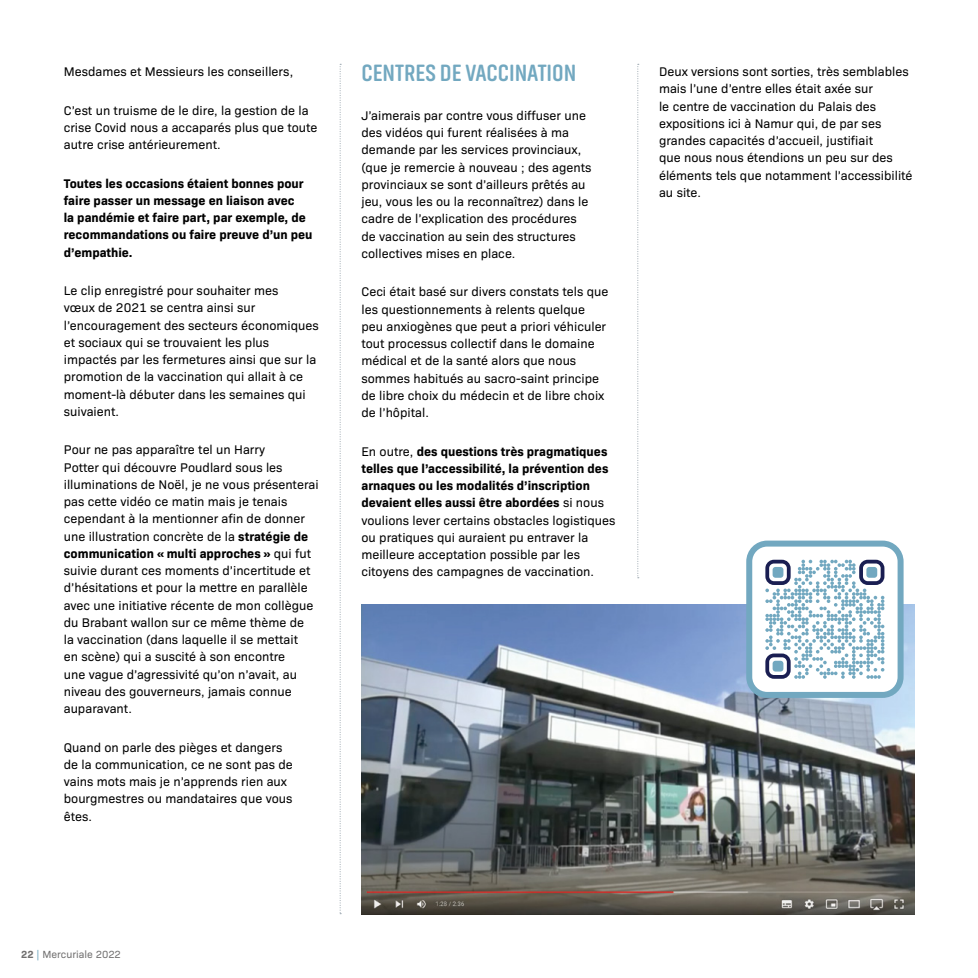
<style>
.page{position:relative;width:978px;height:978px;background:#fff}
.page>*{position:absolute;margin:0;border:0;box-sizing:border-box;transform-origin:0 0}
.t1{font:700 24px "Akhand Soft";color:#72a8c0}
.t2{font:12.75px/17.2px "Bio Sans";color:#000}
.t3{font:700 12.75px/17.2px "Bio Sans";color:#000}
.t4{font:10.5px "Bio Sans";color:#706f6f}
.s1{font-weight:700}
.s2{color:#72a8c0}
</style>
<div class="page">
<svg style="left:340px;top:64px;width:1px;height:850px"></svg>
<svg style="left:637px;top:64px;width:2px;height:514px"></svg>
<img style="left:361px;top:604px;width:553px;height:310px">
<div style="left:749px;top:544px;width:152px;height:151px;background:#fff;border-radius:18px"></div>
<div style="left:746px;top:541px;width:158px;height:157px;border:6px solid #72a8c0;border-radius:18px"></div>
<svg style="left:765px;top:560px;width:119px;height:119px"></svg>
<p class="t2" style="left:64px;top:62px;width:231px">Mesdames et Messieurs les conseillers,</p>
<p class="t2" style="left:64px;top:101px;width:255px">C’est un truisme de le dire, la gestion de la crise Covid nous a accaparés plus que toute autre crise antérieurement.</p>
<p class="t3" style="left:64px;top:173px;width:250px">Toutes les occasions étaient bonnes pour faire passer un message en liaison avec<br>la pandémie et faire part, par exemple, de recommandations ou faire preuve d’un peu d’empathie.</p>
<p class="t2" style="left:64px;top:281px;width:257px">Le clip enregistré pour souhaiter mes<br>vœux de 2021 se centra ainsi sur l’encouragement des secteurs économiques et sociaux qui se trouvaient les plus impactés par les fermetures ainsi que sur la promotion de la vaccination qui allait à ce moment-là débuter dans les semaines qui suivaient.</p>
<p class="t2" style="left:64px;top:440px;width:256px">Pour ne pas apparaître tel un Harry<br>Potter qui découvre Poudlard sous les illuminations de Noël, je ne vous présenterai pas cette vidéo ce matin mais je tenais cependant à la mentionner afin de donner une illustration concrète de la <span class="s1">stratégie de communication « multi approches »</span> qui fut suivie durant ces moments d’incertitude et d’hésitations et pour la mettre en parallèle avec une initiative récente de mon collègue du Brabant wallon sur ce même thème de<br>la vaccination (dans laquelle il se mettait<br>en scène) qui a suscité à son encontre<br>une vague d’agressivité qu’on n’avait, au niveau des gouverneurs, jamais connue auparavant.</p>
<p class="t2" style="left:64px;top:738px;width:231px">Quand on parle des pièges et dangers de la communication, ce ne sont pas de vains mots mais je n’apprends rien aux bourgmestres ou mandataires que vous êtes.</p>
<h1 class="t1" style="left:361px;top:60px;width:216px">CENTRES DE VACCINATION</h1>
<p class="t2" style="left:361px;top:106px;width:232px">J’aimerais par contre vous diffuser une des vidéos qui furent réalisées à ma demande par les services provinciaux, (que je remercie à nouveau ; des agents provinciaux se sont d’ailleurs prêtés au jeu, vous les ou la reconnaîtrez) dans le cadre de l’explication des procédures de vaccination au sein des structures collectives mises en place.</p>
<p class="t2" style="left:361px;top:282px;width:249px">Ceci était basé sur divers constats tels que les questionnements à relents quelque peu anxiogènes que peut a priori véhiculer tout processus collectif dans le domaine médical et de la santé alors que nous sommes habitués au sacro-saint principe de libre choix du médecin et de libre choix de l’hôpital.</p>
<p class="t2" style="left:361px;top:442px;width:256px">En outre, <span class="s1">des questions très pragmatiques telles que l’accessibilité, la prévention des arnaques ou les modalités d’inscription devaient elles aussi être abordées</span> si nous voulions lever certains obstacles logistiques ou pratiques qui auraient pu entraver la meilleure acceptation possible par les citoyens des campagnes de vaccination.</p>
<p class="t2" style="left:659px;top:62px;width:255px">Deux versions sont sorties, très semblables mais l’une d’entre elles était axée sur<br>le centre de vaccination du Palais des expositions ici à Namur qui, de par ses grandes capacités d’accueil, justifiait<br>que nous nous étendions un peu sur des éléments tels que notamment l’accessibilité au site.</p>
<p class="t4" style="left:21px;top:947px;width:101px"><span class="s1">22</span> <span class="s2">|</span> Mercuriale 2022</p>
</div>
